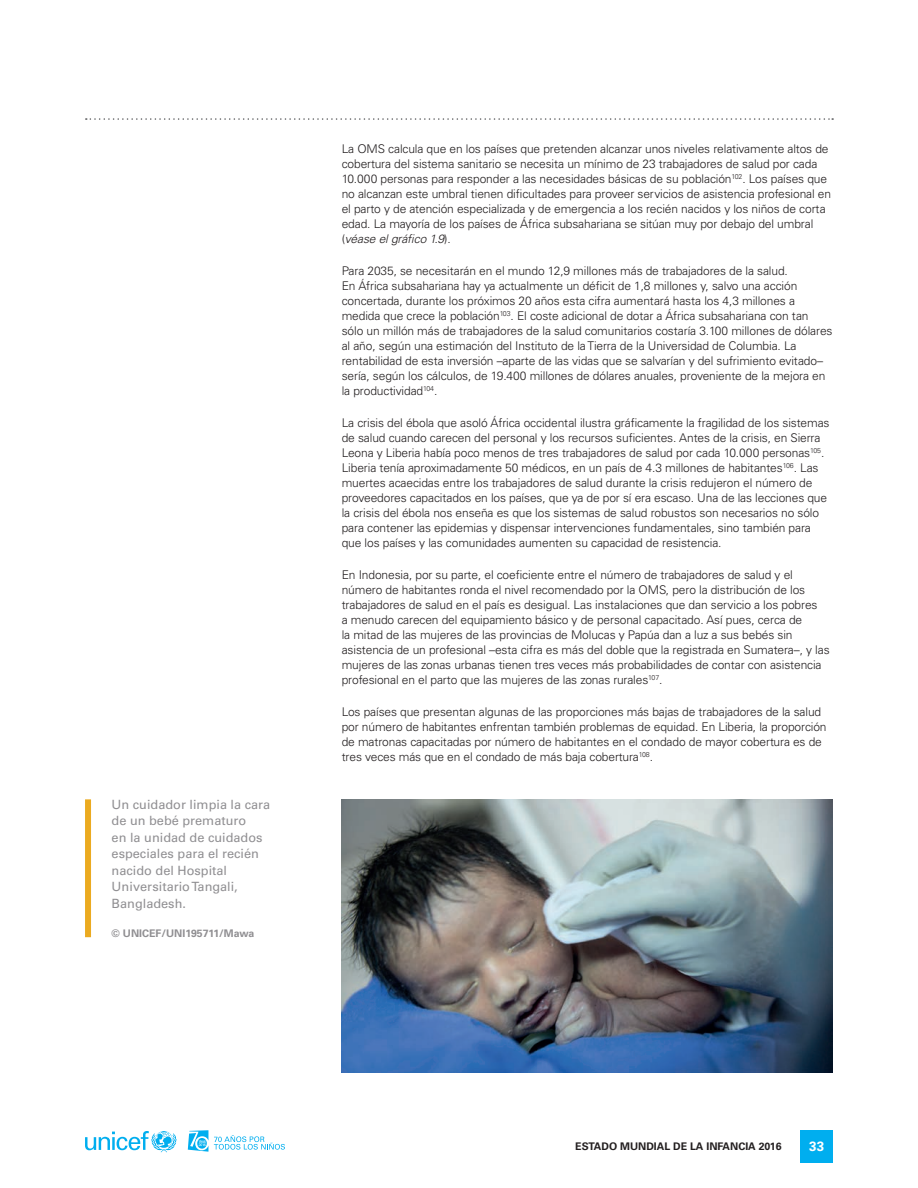
<style>
.page{position:relative;width:918px;height:1188px;background:#fff}
.page>*{position:absolute;margin:0;border:0;box-sizing:border-box;transform-origin:0 0}
.t1{font:700 13.5px "Univers LT Std";color:#fff}
.t2{font:12.75px/16.5px "Univers LT Std";color:#908f92}
.t3{font:300 12px/15px "Univers LT Std";letter-spacing:-.01em;color:#231f20}
.t4{font:700 10.5px "Univers LT Std";color:#231f20}
.t5{font:700 10.5px "Univers LT Std";color:#908f92}
.s1{font-style:italic}
</style>
<div class="page">
<div style="left:801px;top:1130px;width:32px;height:32px;background:#00aeef"></div>
<svg style="left:86px;top:118px;width:747px;height:2px"></svg>
<svg style="left:188px;top:1130px;width:20px;height:22px"></svg>
<svg style="left:85px;top:1131px;width:92px;height:21px"></svg>
<svg style="left:214px;top:1135px;width:71px;height:15px"></svg>
<img style="left:342px;top:799px;width:491px;height:273px">
<div style="left:85px;top:799px;width:6px;height:138px;background:#ebaa20"></div>
<p class="t2" style="left:112px;top:796px;width:160px">Un cuidador limpia la cara de un bebé prematuro<br>en la unidad de cuidados especiales para el recién nacido del Hospital<br>Universitario Tangali,<br>Bangladesh.</p>
<p class="t5" style="left:112px;top:927px;width:144px">© UNICEF/UNI195711/Mawa</p>
<p class="t3" style="left:342px;top:142px;width:491px">La OMS calcula que en los países que pretenden alcanzar unos niveles relativamente altos de cobertura del sistema sanitario se necesita un mínimo de 23 trabajadores de salud por cada 10.000 personas para responder a las necesidades básicas de su población<sup>102</sup>. Los países que no alcanzan este umbral tienen dificultades para proveer servicios de asistencia profesional en el parto y de atención especializada y de emergencia a los recién nacidos y los niños de corta edad. La mayoría de los países de África subsahariana se sitúan muy por debajo del umbral (<span class="s1">véase el gráfico 1.9</span>).</p>
<p class="t3" style="left:342px;top:264px;width:492px">Para 2035, se necesitarán en el mundo 12,9 millones más de trabajadores de la salud.<br>En África subsahariana hay ya actualmente un déficit de 1,8 millones y, salvo una acción concertada, durante los próximos 20 años esta cifra aumentará hasta los 4,3 millones a medida que crece la población<sup>103</sup>. El coste adicional de dotar a África subsahariana con tan sólo un millón más de trabajadores de la salud comunitarios costaría 3.100 millones de dólares al año, según una estimación del Instituto de la Tierra de la Universidad de Columbia. La rentabilidad de esta inversión –aparte de las vidas que se salvarían y del sufrimiento evitado– sería, según los cálculos, de 19.400 millones de dólares anuales, proveniente de la mejora en la productividad<sup>104</sup>.</p>
<p class="t3" style="left:342px;top:416px;width:489px">La crisis del ébola que asoló África occidental ilustra gráficamente la fragilidad de los sistemas de salud cuando carecen del personal y los recursos suficientes. Antes de la crisis, en Sierra Leona y Liberia había poco menos de tres trabajadores de salud por cada 10.000 personas<sup>105</sup>.<br>Liberia tenía aproximadamente 50 médicos, en un país de 4.3 millones de habitantes<sup>106</sup>. Las muertes acaecidas entre los trabajadores de salud durante la crisis redujeron el número de proveedores capacitados en los países, que ya de por sí era escaso. Una de las lecciones que la crisis del ébola nos enseña es que los sistemas de salud robustos son necesarios no sólo para contener las epidemias y dispensar intervenciones fundamentales, sino también para que los países y las comunidades aumenten su capacidad de resistencia.</p>
<p class="t3" style="left:342px;top:568px;width:489px">En Indonesia, por su parte, el coeficiente entre el número de trabajadores de salud y el número de habitantes ronda el nivel recomendado por la OMS, pero la distribución de los trabajadores de salud en el país es desigual. Las instalaciones que dan servicio a los pobres<br>a menudo carecen del equipamiento básico y de personal capacitado. Así pues, cerca de<br>la mitad de las mujeres de las provincias de Molucas y Papúa dan a luz a sus bebés sin asistencia de un profesional –esta cifra es más del doble que la registrada en Sumatera–, y las mujeres de las zonas urbanas tienen tres veces más probabilidades de contar con asistencia profesional en el parto que las mujeres de las zonas rurales<sup>107</sup>.</p>
<p class="t3" style="left:342px;top:705px;width:486px">Los países que presentan algunas de las proporciones más bajas de trabajadores de la salud por número de habitantes enfrentan también problemas de equidad. En Liberia, la proporción de matronas capacitadas por número de habitantes en el condado de mayor cobertura es de tres veces más que en el condado de más baja cobertura<sup>108</sup>.</p>
<p class="t4" style="left:575px;top:1140px;width:208px">ESTADO MUNDIAL DE LA INFANCIA 2016</p>
<p class="t1" style="left:809px;top:1138px;width:17px">33</p>
</div>
